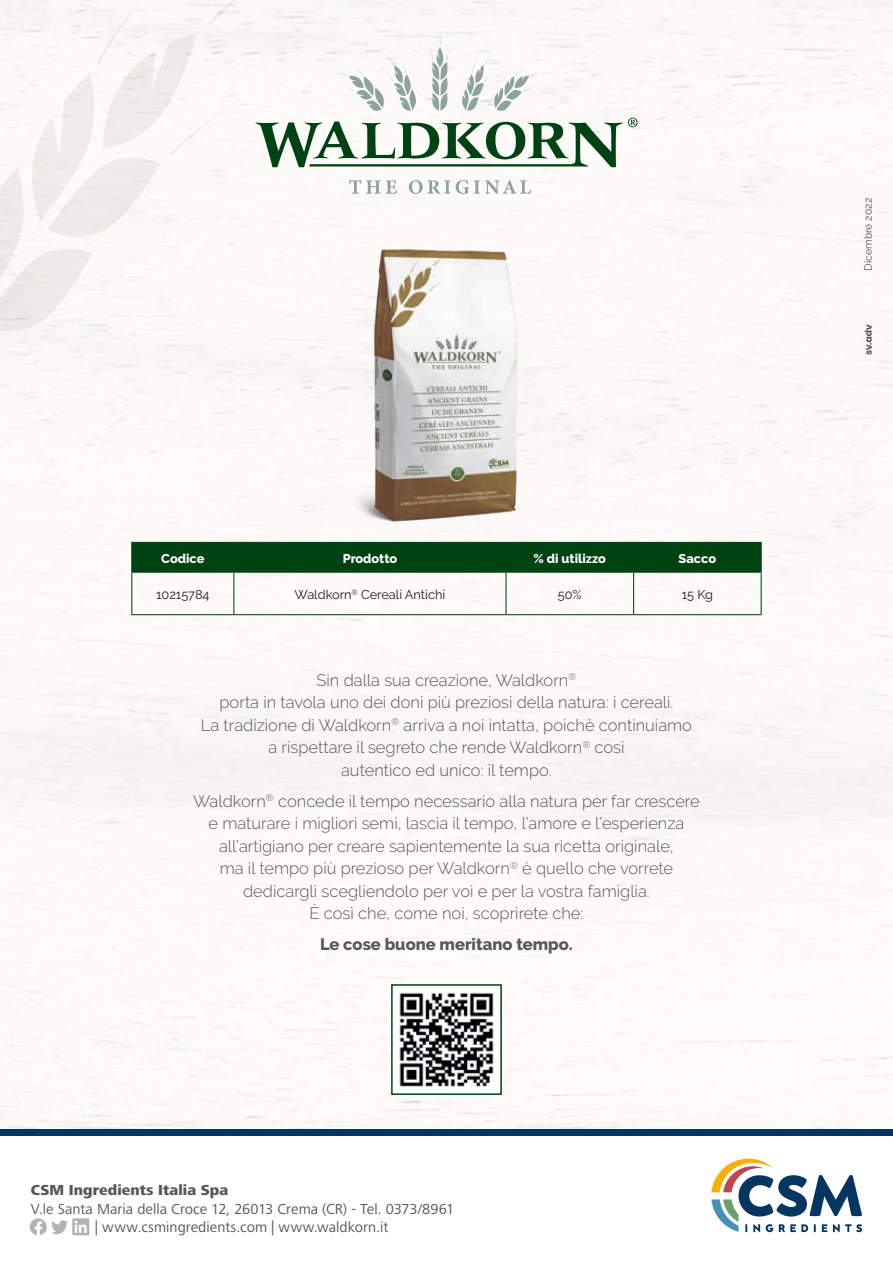
<style>
.page{position:relative;width:893px;height:1263px;background:#fff}
.page>*{position:absolute;margin:0;border:0;box-sizing:border-box;transform-origin:0 0}
.t1{font:300 16.5px/22.5px "Raleway";color:#575756;text-align:center}
.t2{font:800 16.5px "Raleway";color:#575756}
.t3{font:15px/18.5px "Frutiger Next Pro";letter-spacing:.005em;color:#575756;text-align:center}
.t4{font:800 15px "Frutiger Next";letter-spacing:.005em;color:#575756}
.t5{font:12.75px "Raleway";color:#1d1d1b}
.t6{font:800 12.75px "Raleway";color:#fff}
.t7{font:10.5px "Raleway";color:#575756}
</style>
<div class="page">
<svg style="left:711px;top:1158px;width:151px;height:74px"></svg>
<div style="left:0;top:1129px;width:893px;height:6px;background:#06365f"></div>
<img style="left:297px;top:233px;width:299px;height:298px">
<svg style="left:255px;top:118px;width:382px;height:49px"></svg>
<svg style="left:462px;top:53px;width:81px;height:59px"></svg>
<svg style="left:431px;top:32px;width:18px;height:79px"></svg>
<svg style="left:335px;top:53px;width:81px;height:59px"></svg>
<svg style="left:349px;top:180px;width:48px;height:14px"></svg>
<svg style="left:409px;top:180px;width:41px;height:14px"></svg>
<svg style="left:456px;top:180px;width:75px;height:14px"></svg>
<svg style="left:0;top:0;width:252px;height:333px;fill:#faf8f5"></svg>
<hr style="left:131px;top:572px;width:1px;height:42px;background:#004312">
<hr style="left:233px;top:573px;width:1px;height:41px;background:#004312">
<hr style="left:505px;top:573px;width:2px;height:41px;background:#004312">
<hr style="left:633px;top:573px;width:1px;height:41px;background:#004312">
<hr style="left:761px;top:572px;width:1px;height:42px;background:#004312">
<hr style="left:131px;top:614px;width:103px;height:1px;background:#004312">
<hr style="left:234px;top:614px;width:272px;height:1px;background:#004312">
<hr style="left:506px;top:614px;width:128px;height:1px;background:#004312">
<hr style="left:634px;top:614px;width:128px;height:1px;background:#004312">
<hr style="left:132px;top:572px;width:102px;height:1px;background:#004312">
<hr style="left:234px;top:572px;width:272px;height:1px;background:#004312">
<hr style="left:506px;top:572px;width:128px;height:1px;background:#004312">
<hr style="left:634px;top:572px;width:127px;height:1px;background:#004312">
<div style="left:131px;top:542px;width:631px;height:30px;background:#004312"></div>
<div style="left:72px;top:1218px;width:17px;height:17px;background:#b2b2b2"></div>
<svg style="left:30px;top:1218px;width:38px;height:17px"></svg>
<svg style="left:75px;top:1221px;width:12px;height:12px"></svg>
<svg style="left:865px;top:324px;width:7px;height:31px"></svg>
<img style="left:399px;top:992px;width:95px;height:95px">
<div style="left:391px;top:984px;width:111px;height:111px;border:2px solid #004312"></div>
<p class="t6" style="left:161px;top:551px;width:45px">Codice</p>
<p class="t6" style="left:343px;top:551px;width:56px">Prodotto</p>
<p class="t6" style="left:533px;top:551px;width:74px">% di utilizzo</p>
<p class="t6" style="left:679px;top:551px;width:39px">Sacco</p>
<p class="t5" style="left:156px;top:587px;width:55px">10215784</p>
<p class="t5" style="left:295px;top:587px;width:152px">Waldkorn<sup>®</sup> Cereali Antichi</p>
<p class="t5" style="left:558px;top:587px;width:25px">50%</p>
<p class="t5" style="left:682px;top:587px;width:33px">15 Kg</p>
<p class="t1" style="left:201px;top:668px;width:493px">Sin dalla sua creazione, Waldkorn<sup>®<br></sup>porta in tavola uno dei doni più preziosi della natura: i cereali.<br>La tradizione di Waldkorn<sup>®</sup> arriva a noi intatta, poichè continuiamo a rispettare il segreto che rende Waldkorn<sup>®</sup> così<br>autentico ed unico: il tempo.</p>
<p class="t1" style="left:193px;top:789px;width:508px">Waldkorn<sup>®</sup> concede il tempo necessario alla natura per far crescere e maturare i migliori semi, lascia il tempo, l’amore e l’esperienza all’artigiano per creare sapientemente la sua ricetta originale,<br>ma il tempo più prezioso per Waldkorn<sup>®</sup> è quello che vorrete dedicargli scegliendolo per voi e per la vostra famiglia.<br>È così che, come noi, scoprirete che:</p>
<p class="t2" style="left:320px;top:935px;width:254px">Le cose buone meritano tempo.</p>
<p class="t4" style="left:31px;top:1181px;width:199px">CSM Ingredients Italia Spa</p>
<p class="t3" style="left:31px;top:1199px;width:425px">V.le Santa Maria della Croce 12, 26013 Crema (CR) - Tel. 0373/8961 | www.csmingredients.com | www.waldkorn.it</p>
<p class="t7" style="left:862px;top:271px;width:74px;rotate:-90deg">Dicembre 2022</p>
</div>
